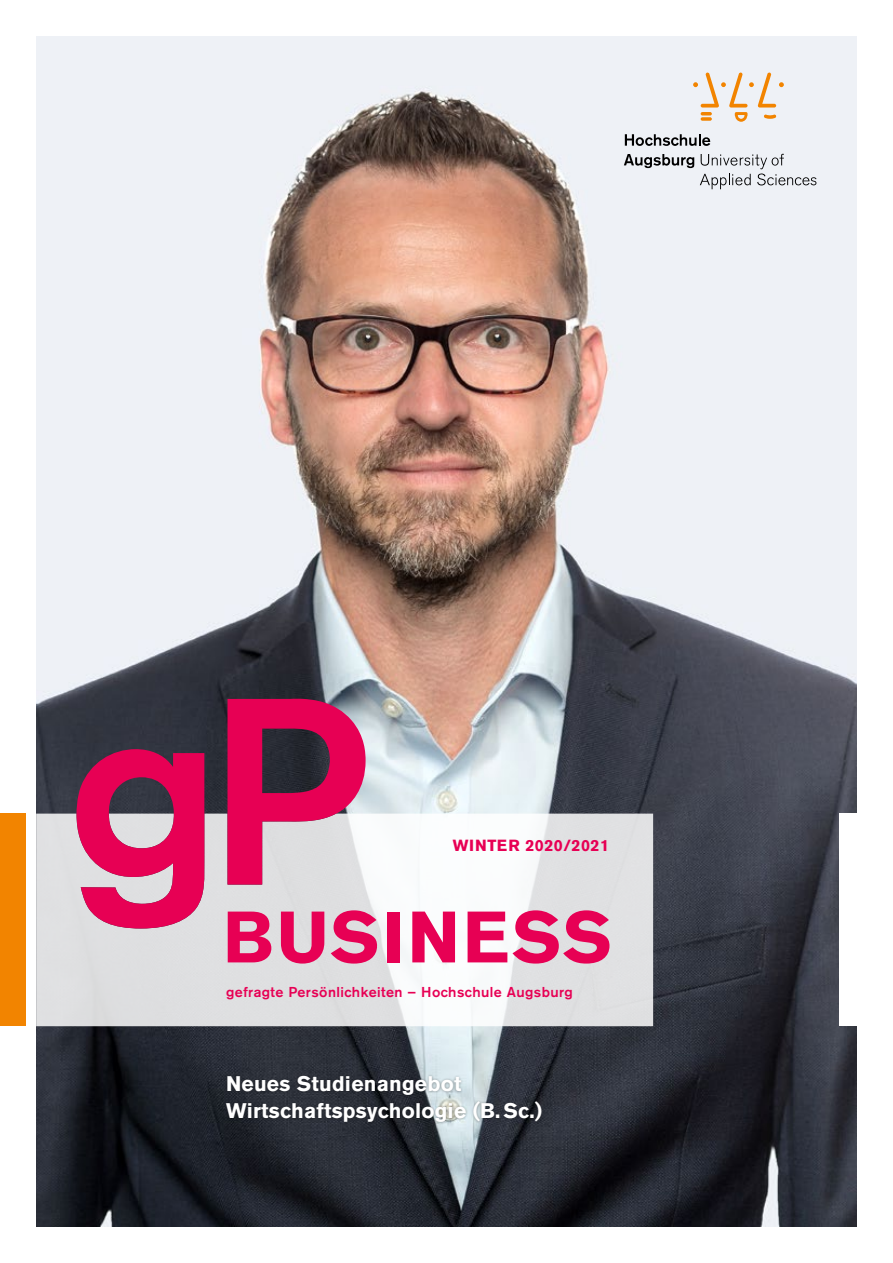
<style>
.page{position:relative;width:893px;height:1263px;background:#fff}
.page>*{position:absolute;margin:0;border:0;box-sizing:border-box;transform-origin:0 0}
.t1{font:700 72px "Akzidenz Grotesk BQ";letter-spacing:.035em;color:#e70054}
.t2{font:700 21px/27px "Akzidenz Grotesk BQ";letter-spacing:.01em;color:#fff}
.t3{font:700 16.05px "Akzidenz Grotesk BQ";letter-spacing:.03em;color:#e70054}
.t4{font:500 14.25px "Akzidenz Grotesk BQ";letter-spacing:.03em;color:#e70054}
</style>
<div class="page">
<img style="left:36px;top:36px;width:821px;height:1191px">
<svg style="left:693px;top:72px;width:91px;height:50px;background:#eeddc9"></svg>
<svg style="left:624px;top:154px;width:70px;height:14px"></svg>
<svg style="left:625px;top:134px;width:85px;height:12px"></svg>
<svg style="left:700px;top:154px;width:116px;height:35px;background:#d1d3d8"></svg>
<svg style="left:36px;top:814px;width:617px;height:212px;fill:#e0e0e2"></svg>
<div style="left:840px;top:814px;width:34px;height:212px;background:#fff"></div>
<div style="left:0;top:814px;width:26px;height:212px;background:#f28400"></div>
<svg style="left:77px;top:699px;width:289px;height:229px;background:#b6557c"></svg>
<div style="left:223px;top:1074px;width:321px;height:51px;background:#000;opacity:.4"></div>
<p class="t3" style="left:453px;top:836px;width:158px">WINTER 2020/2021</p>
<h1 class="t1" style="left:223px;top:896px;width:391px">BUSINESS</h1>
<p class="t4" style="left:226px;top:983px;width:348px">gefragte Persönlichkeiten – Hochschule Augsburg</p>
<p class="t2" style="left:226px;top:1071px;width:318px">Neues Studienangebot<br>Wirtschaftspsychologie (B.Sc.)</p>
</div>
